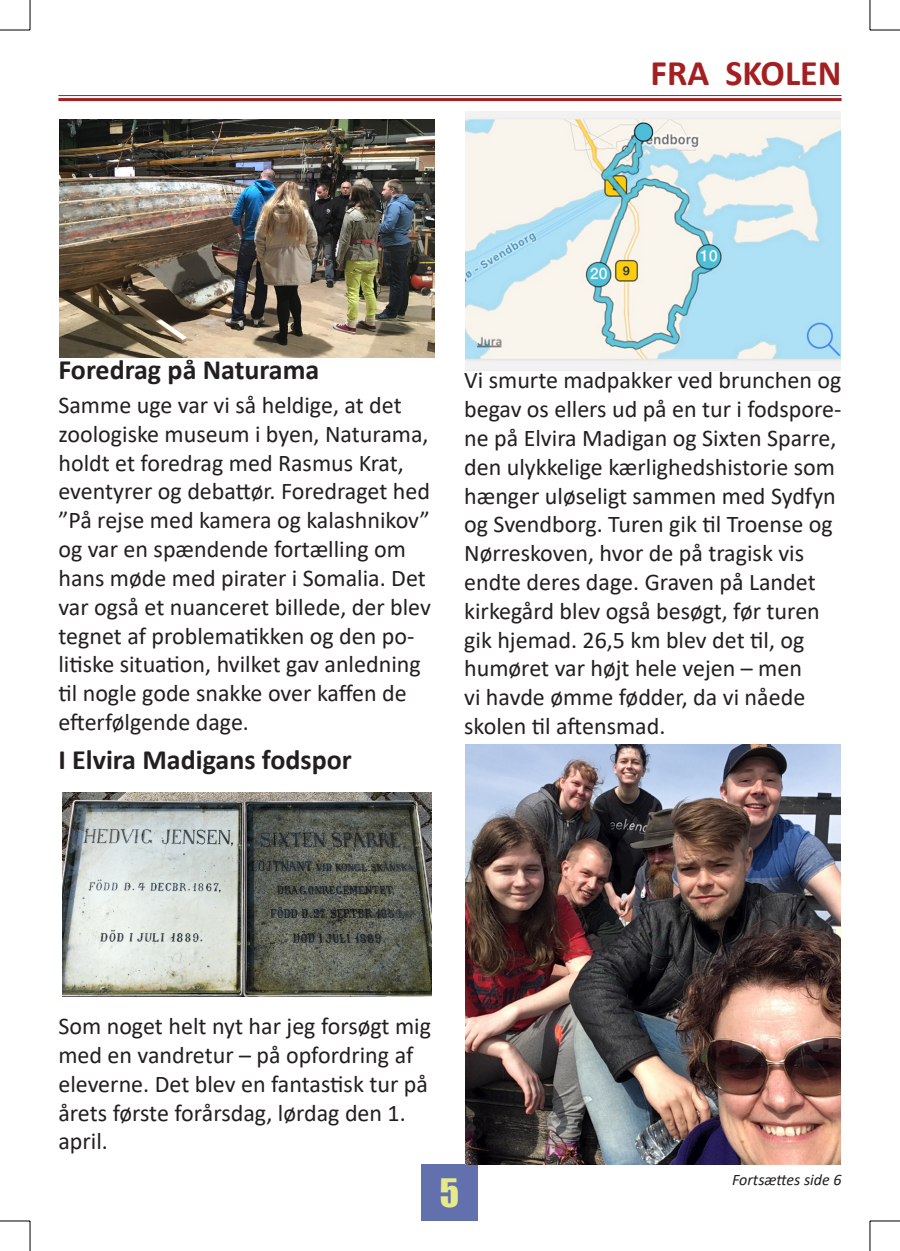
<style>
.page{position:relative;width:900px;height:1251px;background:#fff}
.page>*{position:absolute;margin:0;border:0;box-sizing:border-box;transform-origin:0 0}
.t1{font:700 36px "Calibri";color:#a31f21}
.t2{font:36px "Impact";color:#e7ea88}
.t3{font:700 28px "Calibri";color:#231f20}
.t4{font:24px/28.8px "Calibri";color:#231f20}
.t5{font:italic 16px "Calibri";color:#231f20}
</style>
<div class="page">
<div style="left:421px;top:1164px;width:56px;height:57px;background:#6370ae"></div>
<hr style="left:58px;top:95px;width:783px;height:1px;background:#a31f21">
<hr style="left:58px;top:98px;width:783px;height:3px;background:#a31f21">
<img style="left:60px;top:119px;width:374px;height:238px">
<img style="left:63px;top:793px;width:368px;height:204px">
<img style="left:465px;top:112px;width:374px;height:258px">
<img style="left:465px;top:744px;width:374px;height:420px">
<hr style="left:0;top:30px;width:30px;height:1px;background:#000">
<hr style="left:869px;top:30px;width:30px;height:1px;background:#000">
<hr style="left:0;top:1220px;width:30px;height:1px;background:#000">
<hr style="left:869px;top:1220px;width:30px;height:1px;background:#000">
<hr style="left:30px;top:0;width:1px;height:30px;background:#000">
<hr style="left:30px;top:1221px;width:1px;height:30px;background:#000">
<hr style="left:869px;top:0;width:1px;height:30px;background:#000">
<hr style="left:869px;top:1221px;width:1px;height:30px;background:#000">
<h1 class="t1" style="left:650px;top:48px;width:192px">FRA SKOLEN</h1>
<p class="t3" style="left:58px;top:349px;width:262px">Foredrag på Naturama</p>
<p class="t4" style="left:58px;top:390px;width:374px">Samme uge var vi så heldige, at det zoologiske museum i byen, Naturama, holdt et foredrag med Rasmus Krat, eventyrer og debattør. Foredraget hed ”På rejse med kamera og kalashnikov” og var en spændende fortælling om hans møde med pirater i Somalia. Det var også et nuanceret billede, der blev tegnet af problematikken og den po&shy;litiske situation, hvilket gav anledning til nogle gode snakke over kaffen de efterfølgende dage.</p>
<p class="t3" style="left:58px;top:740px;width:295px">I Elvira Madigans fodspor</p>
<p class="t4" style="left:464px;top:365px;width:378px">Vi smurte madpakker ved brunchen og begav os ellers ud på en tur i fodspore&shy;ne på Elvira Madigan og Sixten Sparre, den ulykkelige kærlighedshistorie som hænger uløseligt sammen med Sydfyn og Svendborg. Turen gik til Troense og Nørreskoven, hvor de på tragisk vis endte deres dage. Graven på Landet kirkegård blev også besøgt, før turen gik hjemad. 26,5 km blev det til, og humøret var højt hele vejen – men<br>vi havde ømme fødder, da vi nåede skolen til aftensmad.</p>
<p class="t4" style="left:58px;top:1011px;width:374px">Som noget helt nyt har jeg forsøgt mig med en vandretur – på opfordring af eleverne. Det blev en fantastisk tur på årets første forårsdag, lørdag den 1. april.</p>
<h1 class="t2" style="left:439px;top:1164px;width:21px">5</h1>
<p class="t5" style="left:731px;top:1168px;width:111px">Fortsættes side 6</p>
</div>
